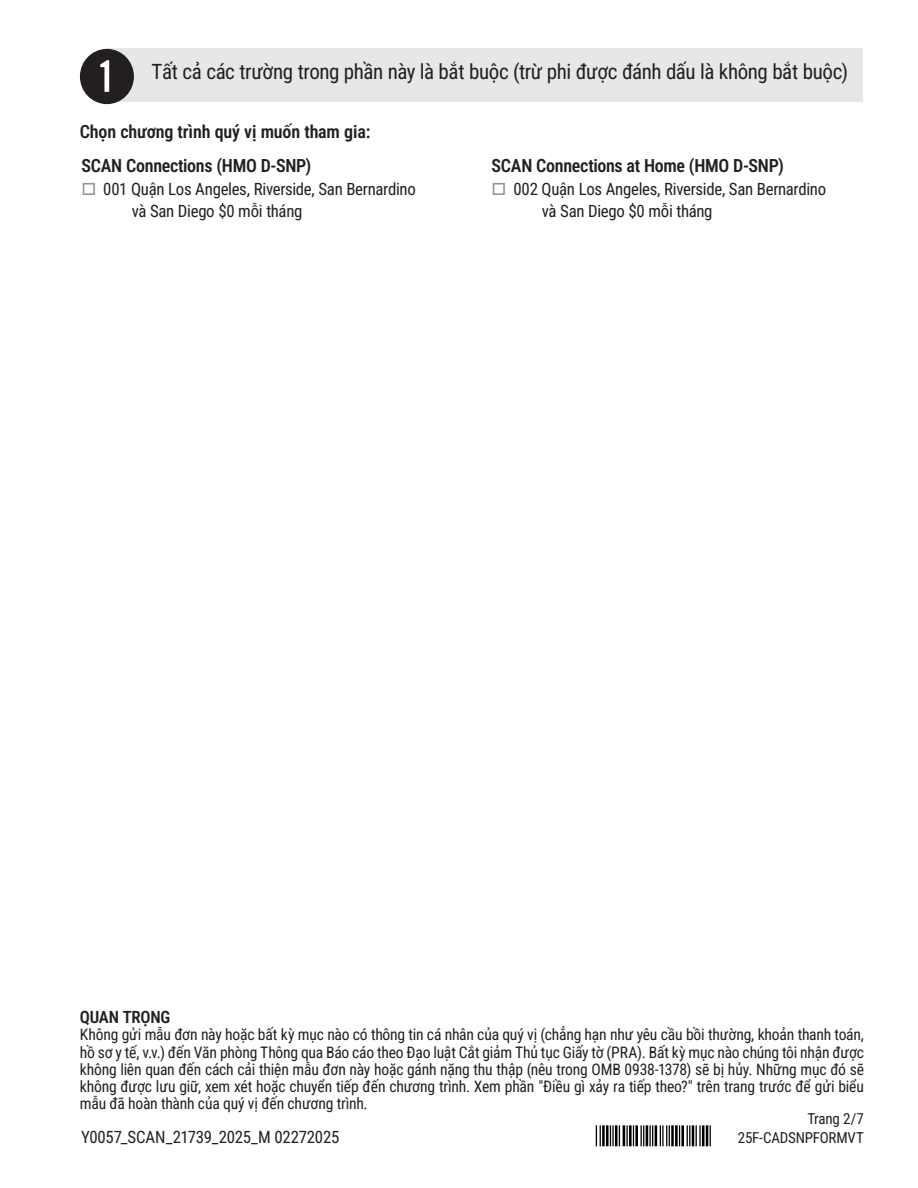
<style>
.page{position:relative;width:918px;height:1188px;background:#fff}
.page>*{position:absolute;margin:0;border:0;box-sizing:border-box;transform-origin:0 0}
.t1{font:21px "Roboto Condensed";letter-spacing:-.02em;color:#231f20}
.Premiums{font:600 18px "Roboto Condensed";letter-spacing:-.02em;color:#231f20}
.Heavy{font:600 18px "Roboto Condensed";letter-spacing:-.01em;color:#231f20}
.Premiums-2{font:16.8px "Roboto Condensed";letter-spacing:-.02em;color:#231f20}
.Body_w_Indent{font:16.8px "Roboto Condensed";letter-spacing:-.015em;color:#231f20}
.t2{font:600 16.8px "Roboto Condensed";letter-spacing:-.015em;color:#231f20}
.t3{font:15.75px/17.2px "Roboto Condensed";letter-spacing:-.015em;color:#231f20;text-align:justify}
.New_Body_Copy{font:15px "Roboto Condensed";letter-spacing:-.015em;color:#231f20}
.Body_w_Indent-2{font:15px "Roboto Condensed";letter-spacing:-.015em;color:#231f20}
.s1{color:#939598}
</style>
<div class="page">
<div style="left:107px;top:48px;width:756px;height:54px;background:#e6e7e9"></div>
<div style="left:80px;top:49px;width:54px;height:55px;background:#231f20;border-radius:50%"></div>
<svg style="left:100px;top:60px;width:9px;height:32px"></svg>
<img style="left:595px;top:1125px;width:116px;height:21px">
<p class="t1" style="left:152px;top:57px;width:698px">Tất cả các trường trong phần này là bắt buộc (trừ phi được đánh dấu là không bắt buộc)</p>
<p class="Heavy" style="left:80px;top:119px;width:292px">Chọn chương trình quý vị muốn tham gia:</p>
<p class="Premiums" style="left:82px;top:153px;width:231px">SCAN Connections (HMO D-SNP)</p>
<p class="Premiums-2" style="left:81px;top:177px;width:336px"><span class="s1">□</span> 001 Quận Los Angeles, Riverside, San Bernardino</p>
<p class="Premiums-2" style="left:132px;top:200px;width:172px">và San Diego $0 mỗi tháng</p>
<p class="Premiums" style="left:492px;top:153px;width:294px">SCAN Connections at Home (HMO D-SNP)</p>
<p class="Premiums-2" style="left:492px;top:177px;width:336px"><span class="s1">□</span> 002 Quận Los Angeles, Riverside, San Bernardino</p>
<p class="Premiums-2" style="left:542px;top:200px;width:172px">và San Diego $0 mỗi tháng</p>
<p class="t2" style="left:80px;top:1005px;width:92px">QUAN TRỌNG</p>
<p class="t3" style="left:80px;top:1026px;width:786px">Không gửi mẫu đơn này hoặc bất kỳ mục nào có thông tin cá nhân của quý vị (chẳng hạn như yêu cầu bồi thường, khoản thanh toán, hồ sơ y tế, v.v.) đến Văn phòng Thông qua Báo cáo theo Đạo luật Cắt giảm Thủ tục Giấy tờ (PRA). Bất kỳ mục nào chúng tôi nhận được không liên quan đến cách cải thiện mẫu đơn này hoặc gánh nặng thu thập (nêu trong OMB 0938-1378) sẽ bị hủy. Những mục đó sẽ không được lưu giữ, xem xét hoặc chuyển tiếp đến chương trình. Xem phần "Điều gì xảy ra tiếp theo?" trên trang trước để gửi biểu mẫu đã hoàn thành của quý vị đến chương trình.</p>
<p class="Body_w_Indent-2" style="left:808px;top:1108px;width:58px">Trang 2/7</p>
<p class="New_Body_Copy" style="left:738px;top:1127px;width:128px">25F-CADSNPFORMVT</p>
<p class="Body_w_Indent" style="left:81px;top:1125px;width:260px">Y0057_SCAN_21739_2025_M 02272025</p>
</div>
